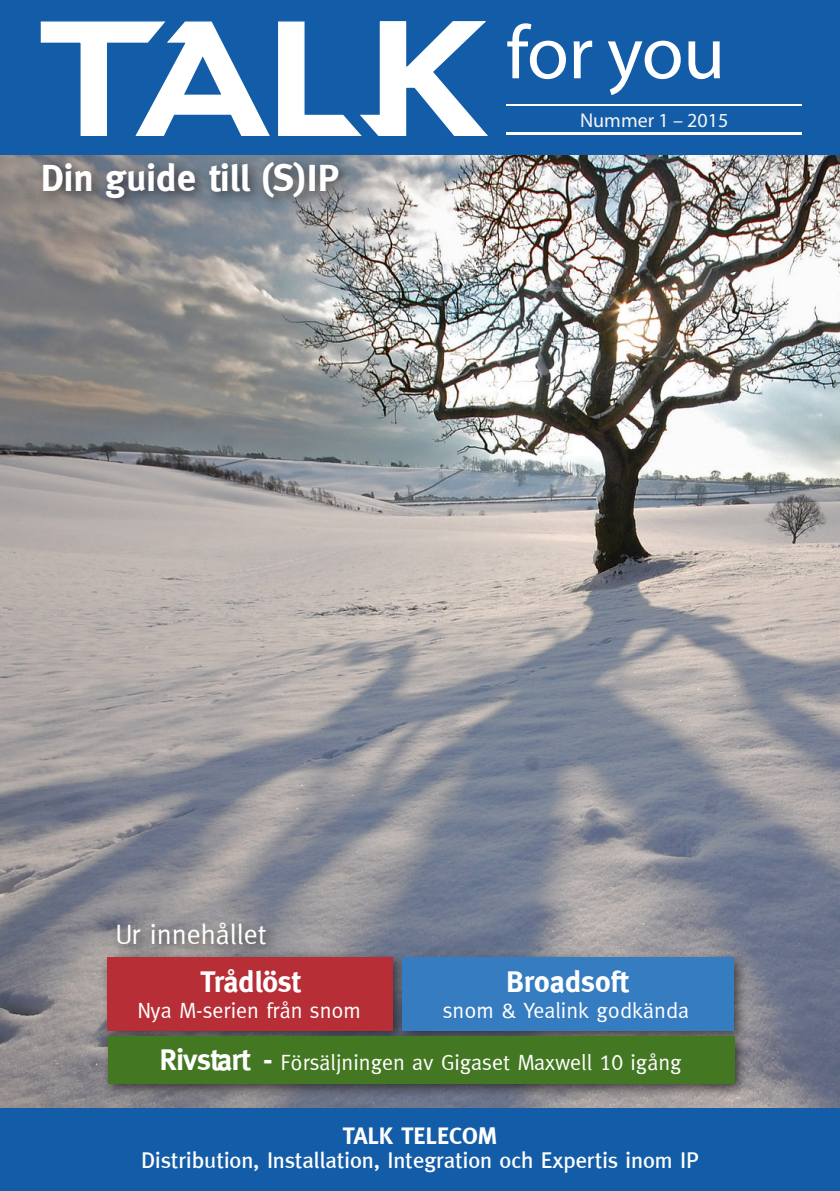
<style>
.page{position:relative;width:840px;height:1191px;background:#fff}
.page>*{position:absolute;margin:0;border:0;box-sizing:border-box;transform-origin:0 0}
.t1{font:76.2px "Myriad Pro";letter-spacing:-.01em;color:#fff}
.t2{font:700 38px "Meta";color:#fff}
.t3{font:700 30px "Meta";color:#fff}
.t4{font:28px "Meta";color:#fff}
.t5{font:700 24px "Meta";color:#fff}
.t6{font:500 22.8px "Meta";color:#fff}
.t7{font:22px "Meta";color:#fff}
.t8{font:20px "Myriad Pro";color:#f4f5f5}
.s1{font-weight:700;font-size:30px}
.s2{font-family:"Meta Caps"}
</style>
<div class="page">
<img style="left:0;top:154px;width:839px;height:954px">
<div style="left:0;top:0;width:839px;height:154px;background:#135ca7"></div>
<hr style="left:506px;top:104px;width:294px;height:2px;background:#fff">
<hr style="left:506px;top:133px;width:294px;height:2px;background:#fff">
<div style="left:36px;top:153px;width:316px;height:58px;background:#231f20;opacity:.75"></div>
<div style="left:0;top:1108px;width:839px;height:83px;background:#135ca7"></div>
<div style="left:111px;top:915px;width:169px;height:43px;background:#231f20;opacity:.75"></div>
<div style="left:101px;top:950px;width:306px;height:95px;background:#231f20;opacity:.75"></div>
<div style="left:108px;top:957px;width:285px;height:73px;background:#b72e36"></div>
<div style="left:395px;top:950px;width:352px;height:96px;background:#231f20;opacity:.75"></div>
<div style="left:402px;top:957px;width:330px;height:73px;background:#357cc1"></div>
<div style="left:101px;top:1029px;width:648px;height:69px;background:#231f20;opacity:.75"></div>
<div style="left:108px;top:1036px;width:625px;height:48px;background:#437722"></div>
<svg style="left:41px;top:21px;width:229px;height:115px"></svg>
<svg style="left:278px;top:21px;width:210px;height:115px"></svg>
<p class="t2" style="left:41px;top:155px;width:300px">Din guide till (S)IP</p>
<p class="t1" style="left:506px;top:6px;width:220px">for you</p>
<p class="t8" style="left:579px;top:108px;width:150px">Nummer 1 – 2015</p>
<p class="t4" style="left:115px;top:918px;width:153px">Ur innehållet</p>
<p class="t3" style="left:200px;top:964px;width:101px">Trådlöst</p>
<p class="t7" style="left:137px;top:997px;width:225px">Nya M-serien från snom</p>
<p class="t7" style="left:160px;top:1049px;width:523px"><span class="s1">Rivstart -</span> Försäljningen av Gigaset Maxwell <span class="s2">10</span> igång</p>
<p class="t3" style="left:506px;top:964px;width:124px">Broadsoft</p>
<p class="t7" style="left:442px;top:997px;width:248px">snom &amp; Yealink godkända</p>
<p class="t5" style="left:342px;top:1121px;width:156px">TALK TELECOM</p>
<p class="t6" style="left:141px;top:1146px;width:559px">Distribution, Installation, Integration och Expertis inom IP</p>
</div>
